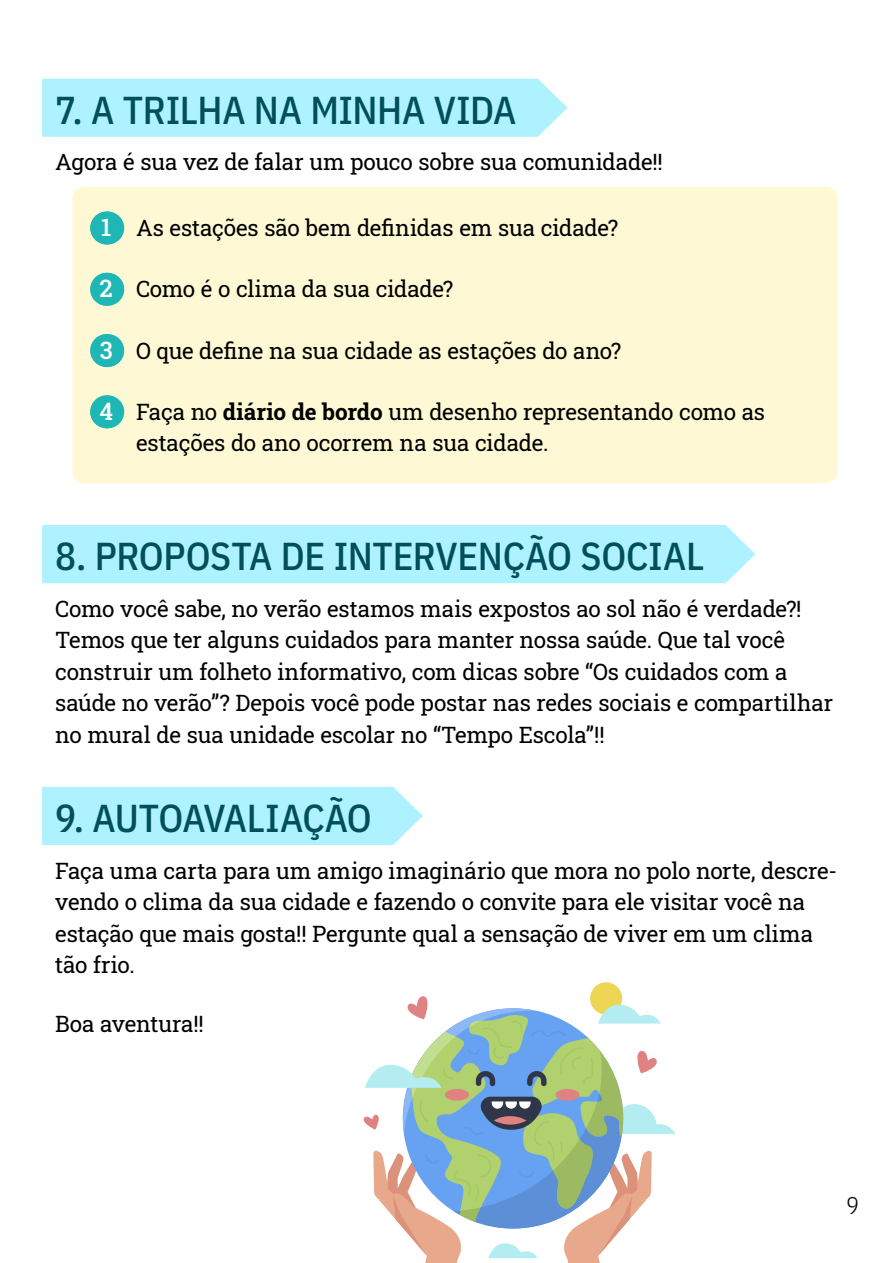
<style>
.page{position:relative;width:893px;height:1263px;background:#fff}
.page>*{position:absolute;margin:0;border:0;box-sizing:border-box;transform-origin:0 0}
.Etapa{font:500 39px "IBM Plex Sans Cond";letter-spacing:-.005em;color:#004f5b}
.t1{font:300 24px "IBM Plex Sans Cond";color:#000}
.Texto_normal{font:22.5px/31.5px "Roboto Slab";letter-spacing:-.005em;color:#000}
.s1{font-weight:500;font-size:24px;color:#fff}
.s2{font-weight:700}
</style>
<div class="page">
<div style="left:42px;top:79px;width:526px;height:58px;background:#aef2ff"></div>
<div style="left:72px;top:186px;width:766px;height:82px;background:#fef9d4;border-radius:13px"></div>
<svg style="left:72px;top:211px;width:35px;height:33px"></svg>
<hr style="left:0;top:211px;width:1px;height:33px;background:#1eb7b6">
<hr style="left:107px;top:211px;width:1px;height:33px;background:#1eb7b6">
<div style="left:72px;top:248px;width:766px;height:81px;background:#fef9d4;border-radius:13px"></div>
<svg style="left:72px;top:273px;width:35px;height:33px"></svg>
<hr style="left:0;top:273px;width:1px;height:33px;background:#1eb7b6">
<hr style="left:107px;top:273px;width:1px;height:33px;background:#1eb7b6">
<div style="left:72px;top:309px;width:766px;height:82px;background:#fef9d4;border-radius:13px"></div>
<svg style="left:72px;top:334px;width:35px;height:33px"></svg>
<hr style="left:0;top:334px;width:1px;height:33px;background:#1eb7b6">
<hr style="left:107px;top:334px;width:1px;height:33px;background:#1eb7b6">
<div style="left:72px;top:370px;width:766px;height:113px;background:#fef9d4;border-radius:13px"></div>
<svg style="left:72px;top:395px;width:35px;height:33px"></svg>
<hr style="left:0;top:395px;width:1px;height:33px;background:#1eb7b6">
<hr style="left:107px;top:395px;width:1px;height:33px;background:#1eb7b6">
<div style="left:42px;top:525px;width:713px;height:58px;background:#aef2ff"></div>
<div style="left:42px;top:787px;width:381px;height:58px;background:#aef2ff"></div>
<div style="left:590px;top:982px;width:32px;height:32px;background:#edd654;border-radius:50%"></div>
<svg style="left:363px;top:995px;width:312px;height:268px"></svg>
<p class="Etapa" style="left:55px;top:80px;width:463px">7. A TRILHA NA MINHA VIDA</p>
<p class="Texto_normal" style="left:55px;top:146px;width:609px">Agora é sua vez de falar um pouco sobre sua comunidade!!</p>
<p class="Texto_normal" style="left:101px;top:211px;width:519px"><span class="s1">1</span> As estações são bem definidas em sua cidade?</p>
<p class="Texto_normal" style="left:100px;top:273px;width:355px"><span class="s1">2</span> Como é o clima da sua cidade?</p>
<p class="Texto_normal" style="left:100px;top:334px;width:523px"><span class="s1">3</span> O que define na sua cidade as estações do ano?</p>
<p class="Texto_normal" style="left:136px;top:395px;width:631px;text-indent:-37px"><span class="s1">4</span> Faça no <span class="s2">diário de bordo</span> um desenho representando como as estações do ano ocorrem na sua cidade.</p>
<p class="Etapa" style="left:55px;top:526px;width:651px">8. PROPOSTA DE INTERVENÇÃO SOCIAL</p>
<p class="Texto_normal" style="left:55px;top:592px;width:779px">Como você sabe, no verão estamos mais expostos ao sol não é verdade?!<br>Temos que ter alguns cuidados para manter nossa saúde. Que tal você construir um folheto informativo, com dicas sobre “Os cuidados com a saúde no verão”? Depois você pode postar nas redes sociais e compartilhar no mural de sua unidade escolar no “Tempo Escola”!!</p>
<p class="Etapa" style="left:55px;top:788px;width:318px">9. AUTOAVALIAÇÃO</p>
<p class="Texto_normal" style="left:55px;top:854px;width:783px">Faça uma carta para um amigo imaginário que mora no polo norte, descre&shy;vendo o clima da sua cidade e fazendo o convite para ele visitar você na estação que mais gosta!! Pergunte qual a sensação de viver em um clima tão frio.</p>
<p class="Texto_normal" style="left:55px;top:1008px;width:150px">Boa aventura!!</p>
<p class="t1" style="left:846px;top:1187px;width:14px">9</p>
</div>
